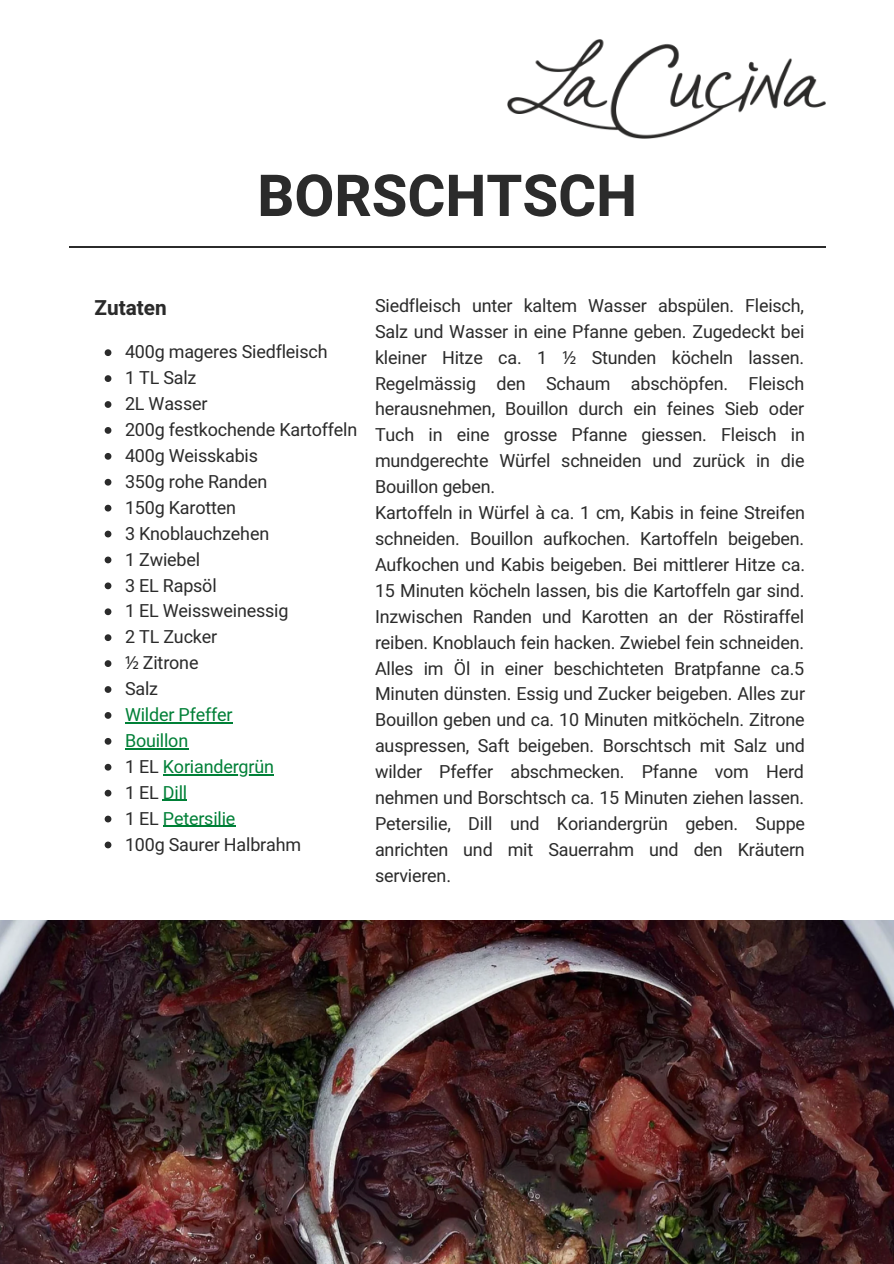
<style>
.page{position:relative;width:894px;height:1264px;background:#fff}
.page>*{position:absolute;margin:0;border:0;box-sizing:border-box;transform-origin:0 0}
.t1{font:700 57.9px "Heebo";color:#2b2b2b}
.t2{font:700 20.7px "Heebo";color:#2b2b2b}
.t3{font:18px/26px "Heebo";letter-spacing:-.01em;color:#2b2b2b;text-align:justify}
.t4{font:18px "Heebo";letter-spacing:-.01em;color:#008037}
.s1{font-family:"Noto Sans"}
.s2{color:#2b2b2b}
</style>
<div class="page">
<hr style="left:69px;top:247px;width:756px;height:1px;background:#2b2b2b">
<img style="left:507px;top:40px;width:318px;height:99px">
<img style="left:0;top:920px;width:893px;height:343px">
<svg style="left:105px;top:349px;width:6px;height:7px"></svg>
<svg style="left:105px;top:375px;width:6px;height:7px"></svg>
<svg style="left:105px;top:401px;width:6px;height:7px"></svg>
<svg style="left:105px;top:427px;width:6px;height:7px"></svg>
<svg style="left:105px;top:453px;width:6px;height:6px"></svg>
<svg style="left:105px;top:479px;width:6px;height:6px"></svg>
<svg style="left:105px;top:505px;width:6px;height:6px"></svg>
<svg style="left:105px;top:530px;width:6px;height:7px"></svg>
<svg style="left:105px;top:556px;width:6px;height:7px"></svg>
<svg style="left:105px;top:582px;width:6px;height:7px"></svg>
<svg style="left:105px;top:608px;width:6px;height:7px"></svg>
<svg style="left:105px;top:634px;width:6px;height:7px"></svg>
<svg style="left:105px;top:660px;width:6px;height:7px"></svg>
<svg style="left:105px;top:686px;width:6px;height:7px"></svg>
<svg style="left:105px;top:712px;width:6px;height:6px"></svg>
<hr style="left:125px;top:722px;width:107px;height:1px;background:#008037">
<svg style="left:105px;top:738px;width:6px;height:6px"></svg>
<hr style="left:125px;top:748px;width:63px;height:1px;background:#008037">
<svg style="left:105px;top:763px;width:6px;height:7px"></svg>
<hr style="left:163px;top:774px;width:111px;height:1px;background:#008037">
<svg style="left:105px;top:789px;width:6px;height:7px"></svg>
<svg style="left:163px;top:800px;width:24px;height:1px"></svg>
<svg style="left:105px;top:815px;width:6px;height:7px"></svg>
<hr style="left:163px;top:825px;width:72px;height:2px;background:#008037">
<svg style="left:105px;top:841px;width:6px;height:7px"></svg>
<p class="t1" style="left:257px;top:155px;width:381px">BORSCHTSCH</p>
<p class="t2" style="left:94px;top:293px;width:74px">Zutaten</p>
<p class="t3" style="left:125px;top:340px;width:204px">400g mageres Siedfleisch</p>
<p class="t3" style="left:125px;top:365px;width:73px">1 TL Salz</p>
<p class="t3" style="left:125px;top:391px;width:84px">2L Wasser</p>
<p class="t3" style="left:125px;top:417px;width:234px">200g festkochende Kartoffeln</p>
<p class="t3" style="left:125px;top:443px;width:134px">400g Weisskabis</p>
<p class="t3" style="left:125px;top:469px;width:144px">350g rohe Randen</p>
<p class="t3" style="left:125px;top:495px;width:112px">150g Karotten</p>
<p class="t3" style="left:125px;top:521px;width:146px">3 Knoblauchzehen</p>
<p class="t3" style="left:125px;top:547px;width:77px">1 Zwiebel</p>
<p class="t3" style="left:125px;top:573px;width:93px">3 EL Rapsöl</p>
<p class="t3" style="left:125px;top:598px;width:165px">1 EL Weissweinessig</p>
<p class="t3" style="left:125px;top:624px;width:94px">2 TL Zucker</p>
<p class="t3" style="left:125px;top:650px;width:75px"><span class="s1">½</span> Zitrone</p>
<p class="t3" style="left:125px;top:676px;width:35px">Salz</p>
<p class="t4" style="left:125px;top:702px;width:109px">Wilder Pfeffer</p>
<p class="t4" style="left:125px;top:728px;width:65px">Bouillon</p>
<p class="t4" style="left:125px;top:754px;width:150px"><span class="s2">1 EL</span> Koriandergrün</p>
<p class="t4" style="left:125px;top:780px;width:64px"><span class="s2">1 EL</span> Dill</p>
<p class="t4" style="left:125px;top:805px;width:112px"><span class="s2">1 EL</span> Petersilie</p>
<p class="t3" style="left:125px;top:832px;width:177px">100g Saurer Halbrahm</p>
<p class="t3" style="left:375px;top:293px;width:431px">Siedfleisch unter kaltem Wasser abspülen. Fleisch, Salz und Wasser in eine Pfanne geben. Zugedeckt bei kleiner Hitze ca. 1 <span class="s1">½</span> Stunden köcheln lassen.<br>Regelmässig den Schaum abschöpfen. Fleisch herausnehmen, Bouillon durch ein feines Sieb oder Tuch in eine grosse Pfanne giessen. Fleisch in mundgerechte Würfel schneiden und zurück in die Bouillon geben.</p>
<p class="t3" style="left:375px;top:500px;width:431px">Kartoffeln in Würfel à ca. 1 cm, Kabis in feine Streifen schneiden. Bouillon aufkochen. Kartoffeln beigeben.<br>Aufkochen und Kabis beigeben. Bei mittlerer Hitze ca.<br>15 Minuten köcheln lassen, bis die Kartoffeln gar sind.<br>Inzwischen Randen und Karotten an der Röstiraffel reiben. Knoblauch fein hacken. Zwiebel fein schneiden.<br>Alles im Öl in einer beschichteten Bratpfanne ca.5<br>Minuten dünsten. Essig und Zucker beigeben. Alles zur Bouillon geben und ca. 10 Minuten mitköcheln. Zitrone auspressen, Saft beigeben. Borschtsch mit Salz und wilder Pfeffer abschmecken. Pfanne vom Herd nehmen und Borschtsch ca. 15 Minuten ziehen lassen.<br>Petersilie, Dill und Koriandergrün geben. Suppe anrichten und mit Sauerrahm und den Kräutern servieren.</p>
</div>
